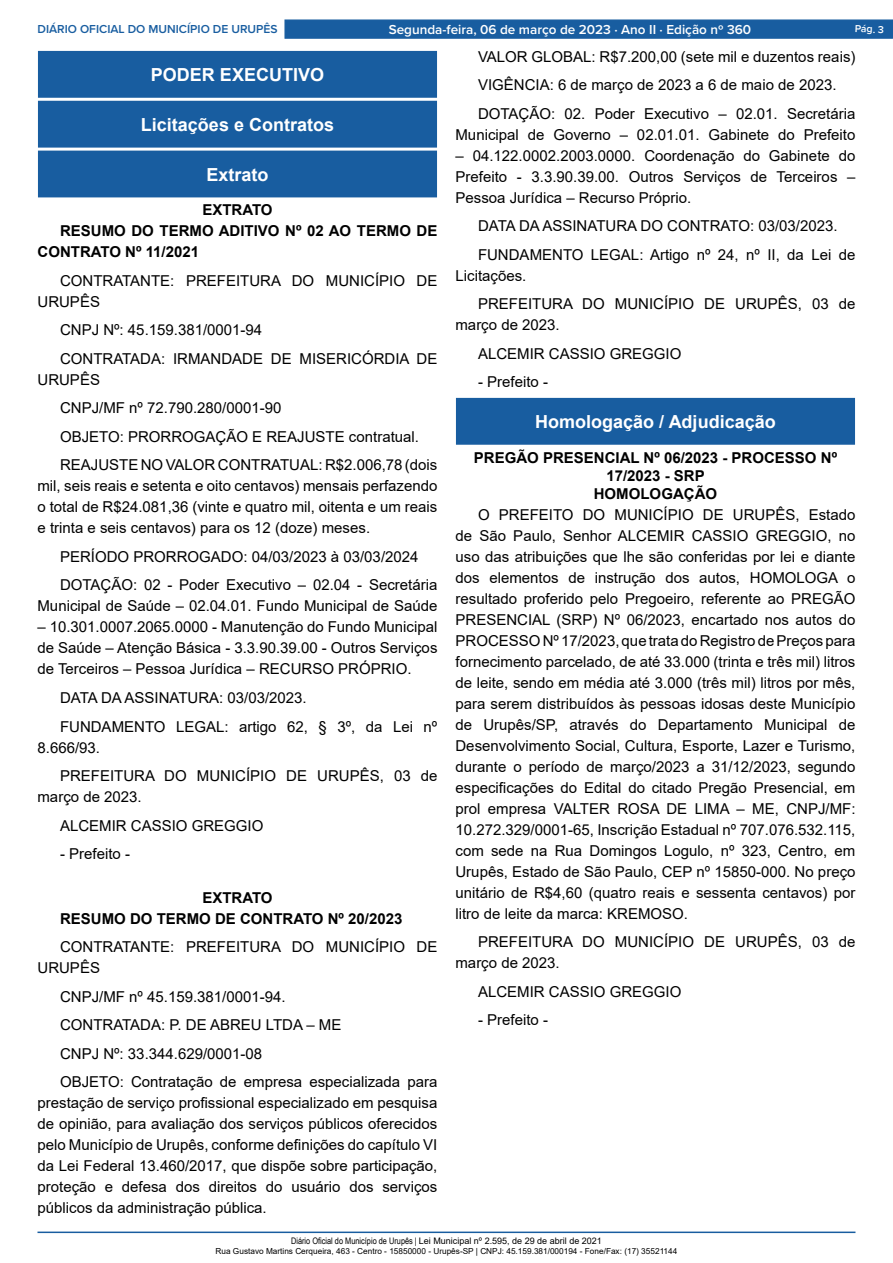
<style>
.page{position:relative;width:893px;height:1263px;background:#fff}
.page>*{position:absolute;margin:0;border:0;box-sizing:border-box;transform-origin:0 0}
.t1{font:700 18px "Arial";color:#fff}
._2_-_Corpo{font:15px/21px "Arial";color:#000}
._6_-_Corpo_Negrito{font:700 15px/21px "Arial";color:#000}
._1_-_Cabeçalho{font:700 15px/18px "Arial";color:#000;text-align:center}
.t2{font:600 13.5px "Proxima Nova";color:#fff}
.t3{font:600 12px "Proxima Nova";color:#185da0}
.t4{font:600 10.5px "Proxima Nova";color:#fff}
.t5{font:9px "Arial";color:#000}
.t6{font:8.25px "Arial";color:#000}
.s1{font-family:"Arial Narrow"}
</style>
<div class="page">
<hr style="left:38px;top:1231px;width:817px;height:2px;background:#185da0">
<div style="left:284px;top:19px;width:609px;height:20px;background:#185da0;border:1px solid #185da0"></div>
<div style="left:39px;top:51px;width:397px;height:46px;background:#185da0"></div>
<div style="left:38px;top:51px;width:399px;height:47px;border:1px solid #185da0"></div>
<div style="left:39px;top:101px;width:397px;height:46px;background:#185da0"></div>
<div style="left:38px;top:101px;width:399px;height:47px;border:1px solid #185da0"></div>
<div style="left:39px;top:151px;width:397px;height:46px;background:#185da0"></div>
<div style="left:456px;top:398px;width:398px;height:46px;background:#185da0"></div>
<div style="left:456px;top:398px;width:399px;height:47px;border:1px solid #185da0"></div>
<p class="t3" style="left:38px;top:20px;width:242px">DIÁRIO OFICIAL DO MUNICÍPIO DE URUPÊS</p>
<p class="t2" style="left:389px;top:19px;width:364px">Segunda-feira, 06 de março de 2023 ⋅ Ano II ⋅ Edição nº 360</p>
<p class="t4" style="left:855px;top:21px;width:31px;rotate:2deg">Pág. 3</p>
<p class="t1" style="left:151px;top:62px;width:175px">PODER EXECUTIVO</p>
<p class="t1" style="left:141px;top:112px;width:195px">Licitações e Contratos</p>
<p class="t1" style="left:206px;top:162px;width:64px">Extrato</p>
<p class="_1_-_Cabeçalho" style="left:202px;top:201px;width:72px">EXTRATO</p>
<p class="_6_-_Corpo_Negrito" style="left:38px;top:221px;width:401px;text-indent:22px">RESUMO DO TERMO ADITIVO Nº 02 AO TERMO DE<br>CONTRATO Nº 11/2021</p>
<p class="_2_-_Corpo" style="left:38px;top:270px;width:401px;text-indent:22px">CONTRATANTE: PREFEITURA DO MUNICÍPIO DE<br>URUPÊS</p>
<p class="_2_-_Corpo" style="left:60px;top:320px;width:204px">CNPJ Nº: 45.159.381/0001-94</p>
<p class="_2_-_Corpo" style="left:38px;top:348px;width:401px;text-indent:22px">CONTRATADA: IRMANDADE DE MISERICÓRDIA DE<br>URUPÊS</p>
<p class="_2_-_Corpo" style="left:60px;top:398px;width:223px">CNPJ/MF nº 72.790.280/0001-90</p>
<p class="_2_-_Corpo" style="left:60px;top:426px;width:360px">OBJETO: PRORROGAÇÃO E REAJUSTE contratual.</p>
<p class="_2_-_Corpo" style="left:38px;top:455px;width:401px;text-align:justify;text-indent:22px">REAJUSTE NO VALOR CONTRATUAL: R$2.006,78 (dois mil, seis reais e setenta e oito centavos) mensais perfazendo o total de R$24.081,36 (vinte e quatro mil, oitenta e um reais e trinta e seis centavos) para os 12 (doze) meses.</p>
<p class="_2_-_Corpo" style="left:60px;top:546px;width:360px">PERÍODO PRORROGADO: 04/03/2023 à 03/03/2024</p>
<p class="_2_-_Corpo" style="left:38px;top:575px;width:401px;text-align:right">DOTAÇÃO: 02 - Poder Executivo – 02.04 - Secretária<br>Municipal de Saúde – 02.04.01. Fundo Municipal de Saúde</p>
<p class="_2_-_Corpo" style="left:38px;top:617px;width:401px;text-align:justify">– 10.301.0007.2065.0000 - Manutenção do Fundo Municipal de Saúde – Atenção Básica - 3.3.90.39.00 - Outros Serviços de Terceiros – Pessoa Jurídica – RECURSO PRÓPRIO.</p>
<p class="_2_-_Corpo" style="left:60px;top:687px;width:248px">DATA DA ASSINATURA: 03/03/2023.</p>
<p class="_2_-_Corpo" style="left:38px;top:716px;width:401px;text-indent:22px">FUNDAMENTO LEGAL: artigo 62, § 3º, da Lei nº<br>8.666/93.</p>
<p class="_2_-_Corpo" style="left:38px;top:765px;width:401px;text-indent:22px">PREFEITURA DO MUNICÍPIO DE URUPÊS, 03 de março de 2023.</p>
<p class="_2_-_Corpo" style="left:60px;top:815px;width:205px">ALCEMIR CASSIO GREGGIO</p>
<p class="_2_-_Corpo" style="left:60px;top:843px;width:72px">- Prefeito -</p>
<p class="_1_-_Cabeçalho" style="left:202px;top:888px;width:72px">EXTRATO</p>
<p class="_6_-_Corpo_Negrito" style="left:60px;top:908px;width:344px">RESUMO DO TERMO DE CONTRATO Nº 20/2023</p>
<p class="_2_-_Corpo" style="left:38px;top:936px;width:401px;text-indent:22px">CONTRATANTE: PREFEITURA DO MUNICÍPIO DE<br>URUPÊS</p>
<p class="_2_-_Corpo" style="left:60px;top:986px;width:227px">CNPJ/MF nº 45.159.381/0001-94.</p>
<p class="_2_-_Corpo" style="left:60px;top:1014px;width:283px">CONTRATADA: P. DE ABREU LTDA – ME</p>
<p class="_2_-_Corpo" style="left:60px;top:1043px;width:204px">CNPJ Nº: 33.344.629/0001-08</p>
<p class="_2_-_Corpo" style="left:38px;top:1071px;width:401px;text-align:justify;text-indent:22px">OBJETO: Contratação de empresa especializada para prestação de serviço profissional especializado em pesquisa de opinião, para avaliação dos serviços públicos oferecidos pelo Município de Urupês, conforme definições do capítulo VI da Lei Federal 13.460/2017, que dispõe sobre participação, proteção e defesa dos direitos do usuário dos serviços públicos da administração pública.</p>
<p class="_2_-_Corpo" style="left:478px;top:46px;width:379px">VALOR GLOBAL: R$7.200,00 (sete mil e duzentos reais)</p>
<p class="_2_-_Corpo" style="left:478px;top:74px;width:360px">VIGÊNCIA: 6 de março de 2023 a 6 de maio de 2023.</p>
<p class="_2_-_Corpo" style="left:455px;top:103px;width:401px;text-align:right">DOTAÇÃO: 02. Poder Executivo – 02.01. Secretária<br>Municipal de Governo – 02.01.01. Gabinete do Prefeito</p>
<p class="_2_-_Corpo" style="left:455px;top:145px;width:401px;text-align:justify">– 04.122.0002.2003.0000. Coordenação do Gabinete do Prefeito - 3.3.90.39.00. Outros Serviços de Terceiros – Pessoa Jurídica – Recurso Próprio.</p>
<p class="_2_-_Corpo" style="left:478px;top:215px;width:361px">DATA DA ASSINATURA DO CONTRATO: 03/03/2023.</p>
<p class="_2_-_Corpo" style="left:455px;top:244px;width:401px;text-indent:22px">FUNDAMENTO LEGAL: Artigo nº 24, nº II, da Lei de<br>Licitações.</p>
<p class="_2_-_Corpo" style="left:455px;top:293px;width:401px;text-indent:22px">PREFEITURA DO MUNICÍPIO DE URUPÊS, 03 de março de 2023.</p>
<p class="_2_-_Corpo" style="left:478px;top:343px;width:205px">ALCEMIR CASSIO GREGGIO</p>
<p class="_2_-_Corpo" style="left:478px;top:371px;width:72px">- Prefeito -</p>
<p class="t1" style="left:535px;top:409px;width:242px">Homologação / Adjudicação</p>
<p class="_1_-_Cabeçalho" style="left:474px;top:449px;width:365px">PREGÃO PRESENCIAL Nº 06/2023 - PROCESSO Nº<br>17/2023 - SRP</p>
<p class="_1_-_Cabeçalho" style="left:594px;top:485px;width:125px">HOMOLOGAÇÃO</p>
<p class="_2_-_Corpo" style="left:455px;top:504px;width:401px;text-align:justify;text-indent:22px">O PREFEITO DO MUNICÍPIO DE URUPÊS, Estado de São Paulo, Senhor ALCEMIR CASSIO GREGGIO, no uso das atribuições que lhe são conferidas por lei e diante dos elementos de instrução dos autos, HOMOLOGA o resultado proferido pelo Pregoeiro, referente ao PREGÃO PRESENCIAL (SRP) Nº 06/2023, encartado nos autos do PROCESSO Nº 17/2023, que trata do Registro de Preços para fornecimento parcelado, de até 33.000 (trinta e três mil) litros de leite, sendo em média até 3.000 (três mil) litros por mês, para serem distribuídos às pessoas idosas deste Município de Urupês/SP, através do Departamento Municipal de Desenvolvimento Social, Cultura, Esporte, Lazer e Turismo, durante o período de março/2023 a 31/12/2023, segundo especificações do Edital do citado Pregão Presencial, em prol empresa VALTER ROSA DE LIMA – ME, CNPJ/MF:<br>10.272.329/0001-65, Inscrição Estadual nº 707.076.532.115, com sede na Rua Domingos Logulo, nº 323, Centro, em Urupês, Estado de São Paulo, CEP nº 15850-000. No preço unitário de R$4,60 (quatro reais e sessenta centavos) por litro de leite da marca: KREMOSO.</p>
<p class="_2_-_Corpo" style="left:455px;top:931px;width:401px;text-indent:22px">PREFEITURA DO MUNICÍPIO DE URUPÊS, 03 de março de 2023.</p>
<p class="_2_-_Corpo" style="left:478px;top:981px;width:205px">ALCEMIR CASSIO GREGGIO</p>
<p class="_2_-_Corpo" style="left:478px;top:1009px;width:72px">- Prefeito -</p>
<p class="t5" style="left:291px;top:1235px;width:312px"><span class="s1">Diário Oficial do Município de Urupês |</span> Lei Municipal nº 2.595, de 29 de abril de 2021</p>
<p class="t6" style="left:216px;top:1245px;width:463px">Rua Gustavo Martins Cerqueira, 463 - Centro - 15850000 - Urupês-SP | CNPJ: 45.159.381/000194 - Fone/Fax: (17) 35521144</p>
</div>
